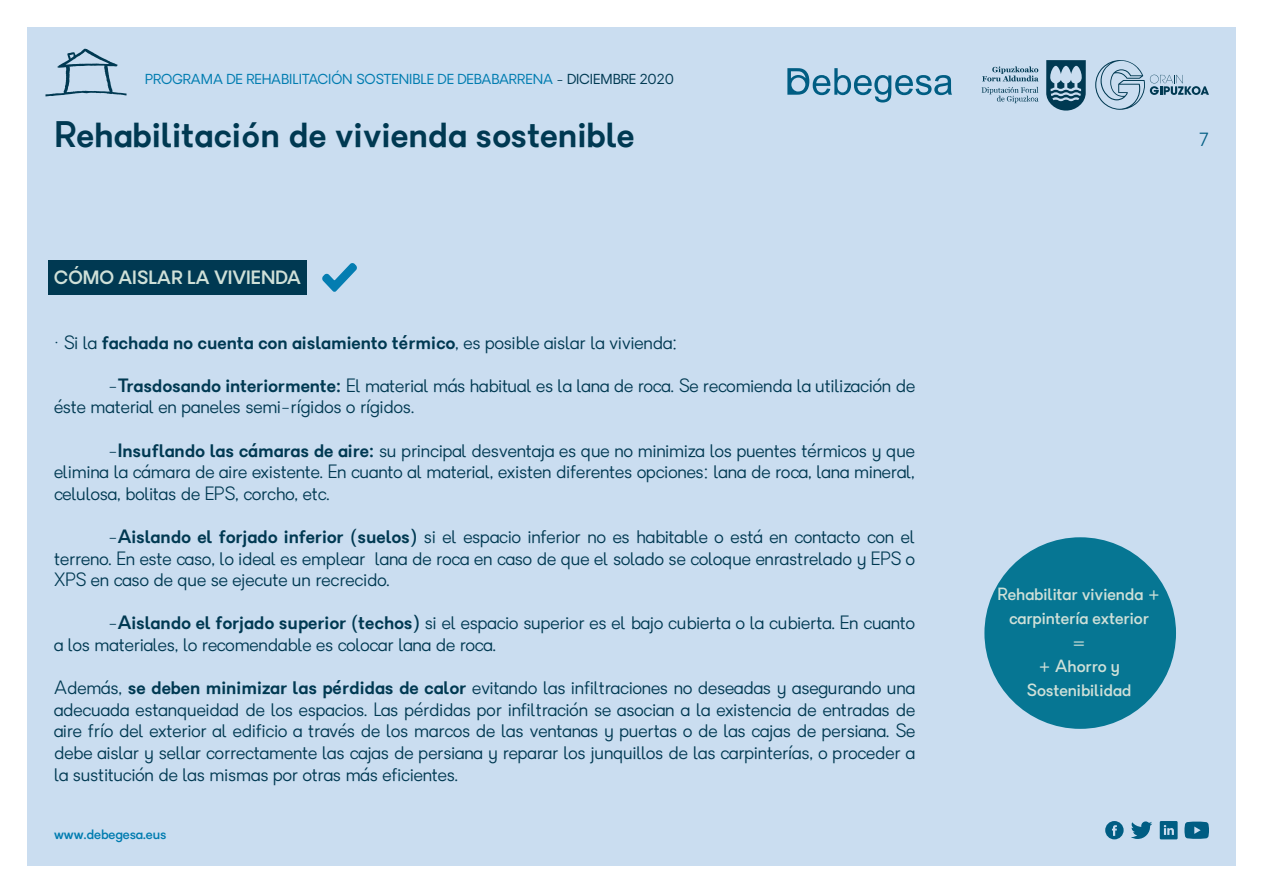
<style>
.page{position:relative;width:1263px;height:893px;background:#fff}
.page>*{position:absolute;margin:0;border:0;box-sizing:border-box;transform-origin:0 0}
.t1{font:600 34.5px "Granary";color:#003952}
.t2{font:300 18px/21.6px "Granary";color:#003952;text-align:justify}
.t3{font:600 18px "Granary";color:#003952}
.t4{font:600 18px "Granary";color:#cfe0d8}
.t5{font:300 18px "Atlas Grotesk";color:#005d83}
.t6{font:500 16.5px/24px "Granary";color:#cfe0d8;text-align:center}
.t7{font:13.5px "Granary";color:#007cb0}
.t8{font:500 13.5px "Granary";color:#007cb0}
.s1{color:#003952}
.s2{font-weight:300}
.s3{font-weight:600}
</style>
<div class="page">
<div style="left:27px;top:27px;width:1209px;height:839px;background:#caddf0"></div>
<svg style="left:1046px;top:60px;width:40px;height:51px"></svg>
<svg style="left:982px;top:66px;width:56px;height:15px"></svg>
<svg style="left:982px;top:87px;width:56px;height:16px"></svg>
<svg style="left:1095px;top:60px;width:114px;height:50px"></svg>
<svg style="left:45px;top:49px;width:82px;height:47px"></svg>
<svg style="left:1105px;top:821px;width:18px;height:18px"></svg>
<svg style="left:1131px;top:821px;width:21px;height:18px"></svg>
<svg style="left:1184px;top:822px;width:25px;height:17px"></svg>
<svg style="left:1160px;top:821px;width:17px;height:18px"></svg>
<svg style="left:787px;top:68px;width:165px;height:35px"></svg>
<div style="left:48px;top:260px;width:259px;height:34px;background:#003952"></div>
<svg style="left:322px;top:263px;width:35px;height:29px"></svg>
<div style="left:984px;top:537px;width:192px;height:192px;background:#067693;border-radius:50%"></div>
<p class="t7" style="left:145px;top:70px;width:530px">PROGRAMA DE REHABILITACIÓN SOSTENIBLE DE DEBABARRENA <span class="s1">- DICIEMBRE 2020</span></p>
<h1 class="t1" style="left:54px;top:112px;width:582px">Rehabilitación de vivienda sostenible</h1>
<p class="t5" style="left:1199px;top:125px;width:11px">7</p>
<p class="t4" style="left:54px;top:265px;width:248px">CÓMO AISLAR LA VIVIENDA</p>
<p class="t3" style="left:54px;top:330px;width:625px"><span class="s2">· Si la</span> fachada no cuenta con aislamiento térmico<span class="s2">, es posible aislar la vivienda:</span></p>
<p class="t2" style="left:54px;top:375px;width:862px;text-indent:54px">-<span class="s3">Trasdosando interiormente:</span> El material más habitual es la lana de roca. Se recomienda la utilización de éste material en paneles semi-rígidos o rígidos.</p>
<p class="t2" style="left:54px;top:440px;width:862px;text-indent:54px">-<span class="s3">Insuflando las cámaras de aire:</span> su principal desventaja es que no minimiza los puentes térmicos y que elimina la cámara de aire existente. En cuanto al material, existen diferentes opciones: lana de roca, lana mineral, celulosa, bolitas de EPS, corcho, etc.</p>
<p class="t2" style="left:54px;top:526px;width:862px;text-indent:54px">-<span class="s3">Aislando el forjado inferior (suelos)</span> si el espacio inferior no es habitable o está en contacto con el terreno. En este caso, lo ideal es emplear lana de roca en caso de que el solado se coloque enrastrelado y EPS o XPS en caso de que se ejecute un recrecido.</p>
<p class="t2" style="left:54px;top:612px;width:862px;text-indent:54px">-<span class="s3">Aislando el forjado superior (techos)</span> si el espacio superior es el bajo cubierta o la cubierta. En cuanto a los materiales, lo recomendable es colocar lana de roca.</p>
<p class="t2" style="left:54px;top:677px;width:862px">Además, <span class="s3">se deben minimizar las pérdidas de calor</span> evitando las infiltraciones no deseadas y asegurando una adecuada estanqueidad de los espacios. Las pérdidas por infiltración se asocian a la existencia de entradas de aire frío del exterior al edificio a través de los marcos de las ventanas y puertas o de las cajas de persiana. Se debe aislar y sellar correctamente las cajas de persiana y reparar los junquillos de las carpinterías, o proceder a la sustitución de las mismas por otras más eficientes.</p>
<p class="t8" style="left:54px;top:825px;width:114px">www.debegesa.eus</p>
<p class="t6" style="left:997px;top:582px;width:164px">Rehabilitar vivienda + carpintería exterior<br>=<br>+ Ahorro y<br>Sostenibilidad</p>
</div>
